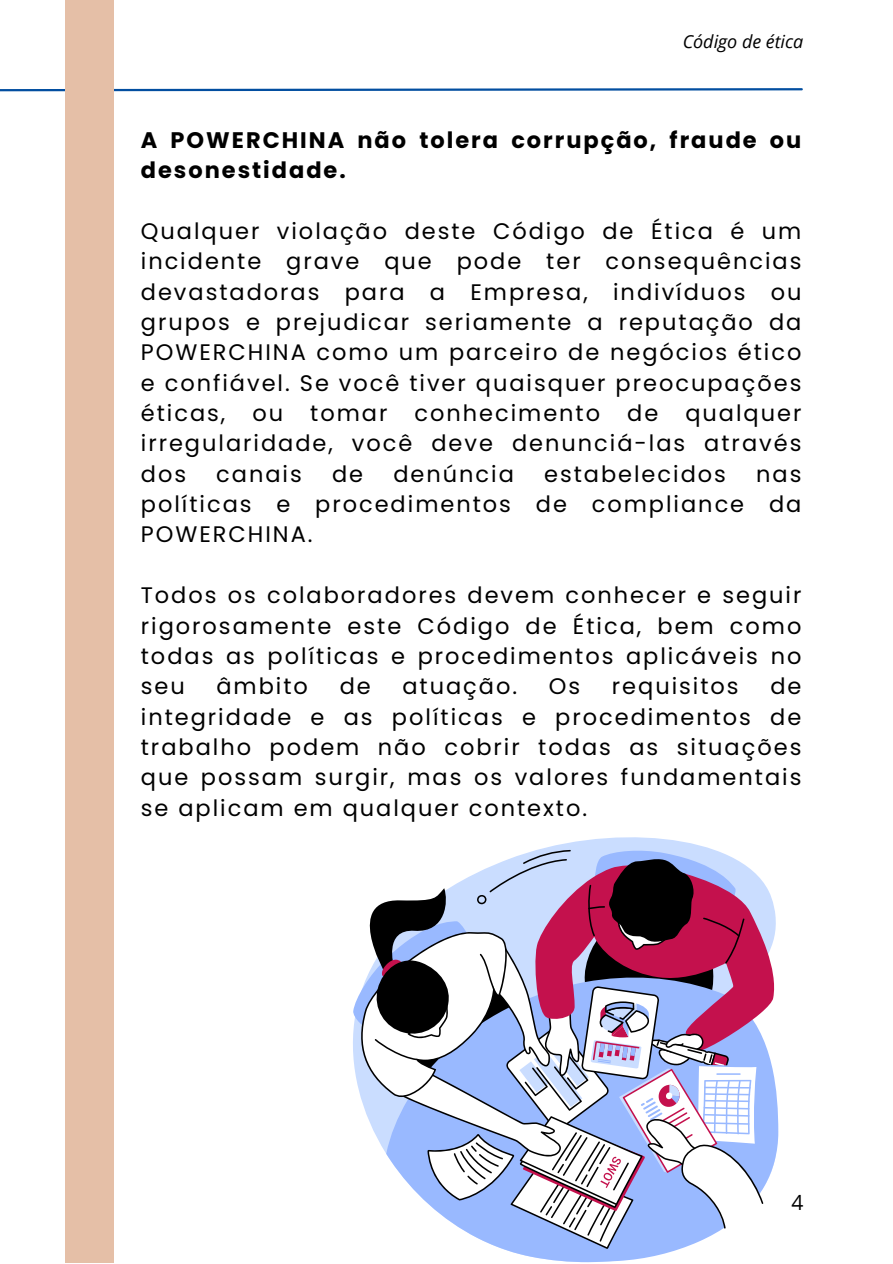
<style>
.page{position:relative;width:893px;height:1264px;background:#fff}
.page>*{position:absolute;margin:0;border:0;box-sizing:border-box;transform-origin:0 0}
.t1{font:22.5px/30.3px "Poppins";letter-spacing:.09em;color:#000;text-align:justify}
.t2{font:700 22.5px/30.3px "Poppins";letter-spacing:.09em;color:#000}
.t3{font:21px "Open Sans";color:#000}
.t4{font:italic 18px "Open Sans";color:#000}
</style>
<div class="page">
<svg style="left:0;top:87px;width:803px;height:6px"></svg>
<div style="left:65px;top:0;width:48px;height:1262px;background:#e5bfa7"></div>
<svg style="left:545px;top:837px;width:231px;height:95px"></svg>
<svg style="left:506px;top:1083px;width:272px;height:179px"></svg>
<svg style="left:353px;top:848px;width:422px;height:402px"></svg>
<p class="t4" style="left:682px;top:29px;width:122px">Código de ética</p>
<p class="t2" style="left:141px;top:125px;width:662px">A POWERCHINA não tolera corrupção, fraude ou desonestidade.</p>
<p class="t1" style="left:141px;top:216px;width:662px">Qualquer violação deste Código de Ética é um incidente grave que pode ter consequências devastadoras para a Empresa, indivíduos ou grupos e prejudicar seriamente a reputação da POWERCHINA como um parceiro de negócios ético e confiável. Se você tiver quaisquer preocupações éticas, ou tomar conhecimento de qualquer irregularidade, você deve denunciá-las através dos</p>
<p class="t1" style="left:216px;top:458px;width:87px">canais</p>
<p class="t1" style="left:332px;top:458px;width:33px">de</p>
<p class="t1" style="left:393px;top:458px;width:122px">denúncia</p>
<p class="t1" style="left:544px;top:458px;width:183px">estabelecidos</p>
<p class="t1" style="left:141px;top:458px;width:662px;text-indent:615px">nas políticas e procedimentos de compliance da POWERCHINA.</p>
<p class="t1" style="left:141px;top:580px;width:662px">Todos os colaboradores devem conhecer e seguir rigorosamente este Código de Ética, bem como todas as políticas e procedimentos aplicáveis no seu</p>
<p class="t1" style="left:216px;top:671px;width:93px">âmbito</p>
<p class="t1" style="left:339px;top:671px;width:33px">de</p>
<p class="t1" style="left:402px;top:671px;width:116px">atuação.</p>
<p class="t1" style="left:549px;top:671px;width:33px">Os</p>
<p class="t1" style="left:611px;top:671px;width:128px">requisitos</p>
<p class="t1" style="left:141px;top:671px;width:662px;text-indent:629px">de integridade e as políticas e procedimentos de trabalho podem não cobrir todas as situações que possam surgir, mas os valores fundamentais se aplicam em qualquer contexto.</p>
<p class="t3" style="left:791px;top:1187px;width:13px">4</p>
</div>
